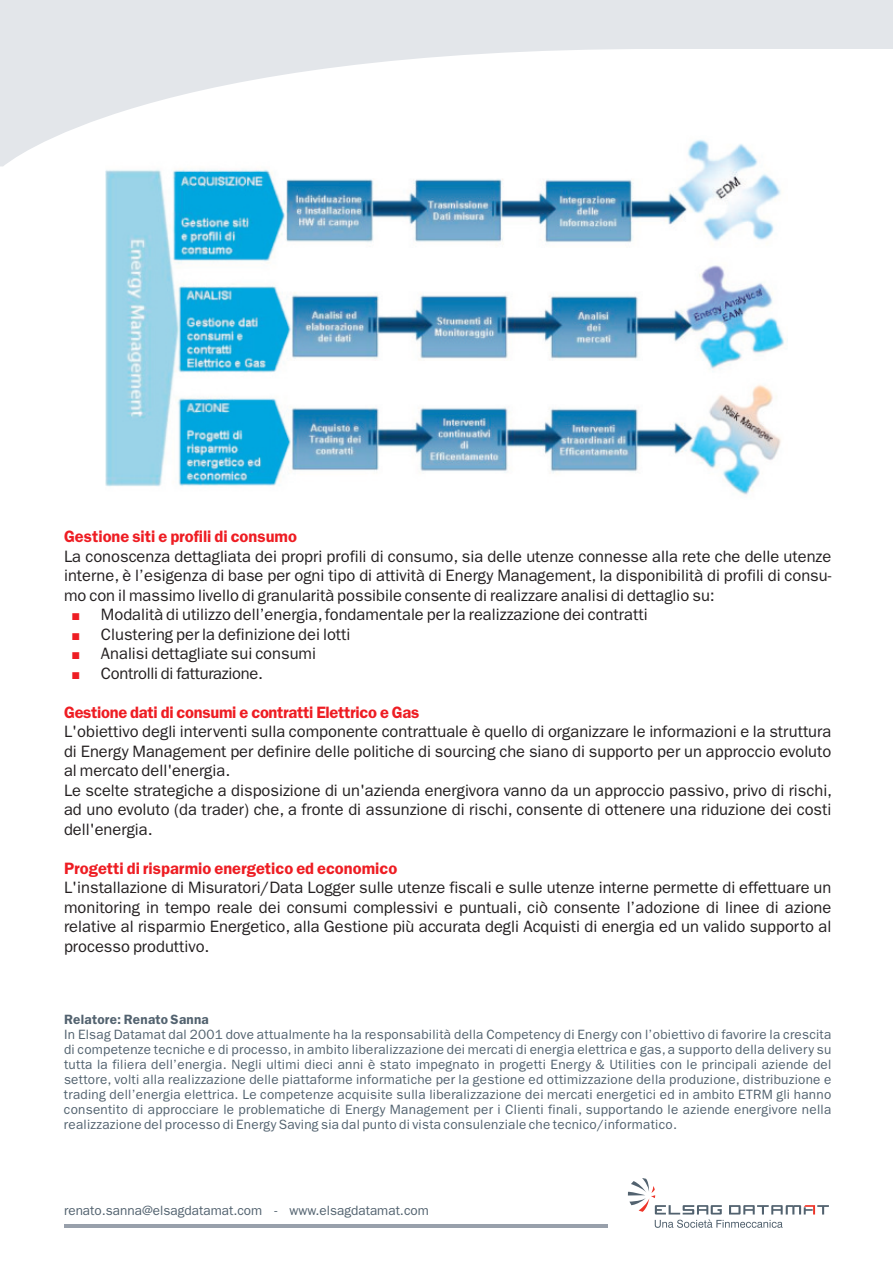
<style>
.page{position:relative;width:893px;height:1263px;background:#fff}
.page>*{position:absolute;margin:0;border:0;box-sizing:border-box;transform-origin:0 0}
.t1{font:16.5px/19.5px "Franklin Gothic";color:#231f20}
.t2{font:600 16.5px "Franklin Gothic";color:#ee1d23}
.t3{font:600 16.5px "Franklin Gothic";letter-spacing:-.02em;color:#ee1d23}
.t4{font:16.5px "Franklin Gothic";letter-spacing:-.02em;color:#231f20}
.t5{font:13.5px/15px "Franklin Gothic";letter-spacing:.02em;color:#52626f;text-align:justify}
.t6{font:13.5px "Franklin Gothic";color:#52626f}
.t7{font:600 13.5px "Franklin Gothic";letter-spacing:.02em;color:#52626f}
</style>
<div class="page">
<hr style="left:64px;top:1224px;width:543px;height:4px;background:#98a0ab">
<svg style="left:0;top:0;width:893px;height:166px;fill:#e4e7eb"></svg>
<svg style="left:628px;top:1178px;width:201px;height:50px"></svg>
<img style="left:106px;top:136px;width:681px;height:359px">
<p class="t2" style="left:64px;top:530px;width:234px">Gestione siti e profili di consumo</p>
<p class="t1" style="left:64px;top:548px;width:769px">La conoscenza dettagliata dei propri profili di consumo, sia delle utenze connesse alla rete che delle utenze</p>
<p class="t1" style="left:64px;top:567px;width:769px">interne, è l’esigenza di base per ogni tipo di attività di Energy Management, la disponibilità di profili di consu-</p>
<p class="t1" style="left:64px;top:587px;width:652px">mo con il massimo livello di granularità possibile consente di realizzare analisi di dettaglio su:</p>
<p class="t1" style="left:101px;top:606px;width:548px">Modalità di utilizzo dell’energia,fondamentale per la realizzazione dei contratti</p>
<p class="t1" style="left:101px;top:626px;width:251px">Clustering per la definizione dei lotti</p>
<p class="t1" style="left:101px;top:645px;width:217px">Analisi dettagliate sui consumi</p>
<p class="t4" style="left:101px;top:666px;width:164px">Controlli di fatturazione.</p>
<p class="t3" style="left:64px;top:705px;width:357px">Gestione dati di consumi e contratti Elettrico e Gas</p>
<p class="t1" style="left:64px;top:723px;width:770px">L'obiettivo degli interventi sulla componente contrattuale è quello di organizzare le informazioni e la struttura di Energy Management per definire delle politiche di sourcing che siano di supporto per un approccio evoluto al mercato dell'energia.<br>Le scelte strategiche a disposizione di un'azienda energivora vanno da un approccio passivo, privo di rischi, ad uno evoluto (da trader) che, a fronte di assunzione di rischi, consente di ottenere una riduzione dei costi dell'energia.</p>
<p class="t2" style="left:64px;top:861px;width:335px">Progetti di risparmio energetico ed economico</p>
<p class="t1" style="left:64px;top:879px;width:769px;text-align:justify">L'installazione di Misuratori/Data Logger sulle utenze fiscali e sulle utenze interne permette di effettuare un monitoring in tempo reale dei consumi complessivi e puntuali, ciò consente l’adozione di linee di azione relative al risparmio Energetico, alla Gestione più accurata degli Acquisti di energia ed un valido supporto al processo produttivo.</p>
<p class="t7" style="left:64px;top:1014px;width:146px">Relatore: Renato Sanna</p>
<p class="t5" style="left:64px;top:1028px;width:769px">In Elsag Datamat dal 2001 dove attualmente ha la responsabilità della Competency di Energy con l’obiettivo di favorire la crescita di competenze tecniche e di processo, in ambito liberalizzazione dei mercati di energia elettrica e gas, a supporto della delivery su tutta la filiera dell’energia. Negli ultimi dieci anni è stato impegnato in progetti Energy &amp; Utilities con le principali aziende del settore, volti alla realizzazione delle piattaforme informatiche per la gestione ed ottimizzazione della produzione, distribuzione e trading dell’energia elettrica. Le competenze acquisite sulla liberalizzazione dei mercati energetici ed in ambito ETRM gli hanno consentito di approcciare le problematiche di Energy Management per i Clienti finali, supportando le aziende energivore nella realizzazione del processo di Energy Saving sia dal punto di vista consulenziale che tecnico/informatico.</p>
<p class="t6" style="left:64px;top:1205px;width:366px">renato.sanna@elsagdatamat.com - www.elsagdatamat.com</p>
</div>
